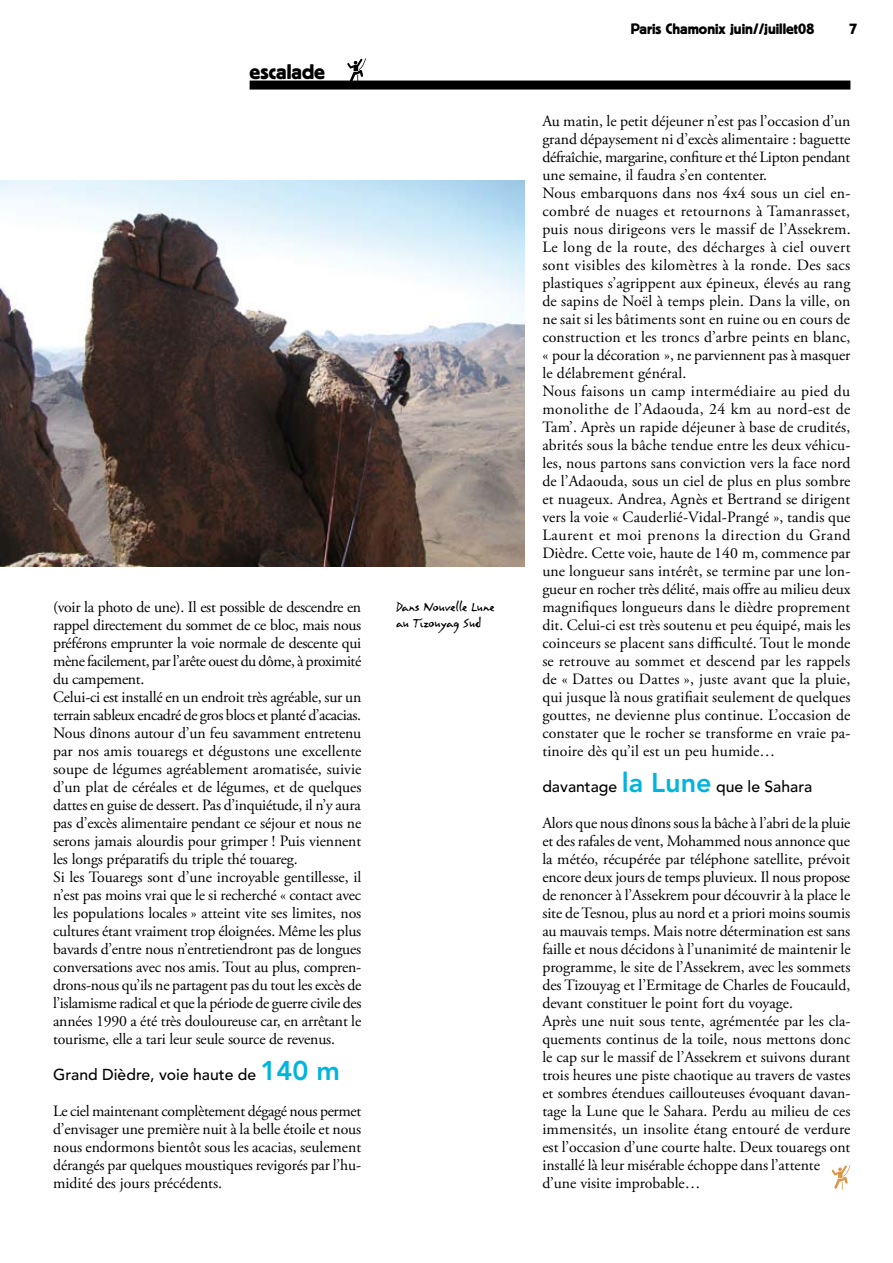
<style>
.page{position:relative;width:893px;height:1263px;background:#fff}
.page>*{position:absolute;margin:0;border:0;box-sizing:border-box;transform-origin:0 0}
.t1{font:21px "Block BE";color:#000}
.t2{font:16.5px/16.5px "Lettres Eclatees";color:#000}
.t3{font:15.75px/18px "Adobe Garamond Pro";color:#000}
.t4{font:500 15.75px "Avenir";color:#000}
.t5{font:15px "Block BE";color:#000}
.s1{font-weight:800;font-size:27px;color:#00b5dd}
</style>
<div class="page">
<div style="left:250px;top:81px;width:600px;height:9px;background:#000"></div>
<img style="left:0;top:181px;width:524px;height:386px">
<svg style="left:347px;top:58px;width:19px;height:23px"></svg>
<svg style="left:832px;top:1165px;width:18px;height:25px"></svg>
<h1 class="t1" style="left:250px;top:60px;width:77px">escalade</h1>
<p class="t3" style="left:53px;top:599px;width:310px">(voir la photo de une). Il est possible de descendre en rappel directement du sommet de ce bloc, mais nous préférons emprunter la voie normale de descente qui mène facilement, par l’arête ouest du dôme, à proximité du campement.<br>Celui-ci est installé en un endroit très agréable, sur un terrain sableux encadré de gros blocs et planté d’acacias.<br>Nous dînons autour d’un feu savamment entretenu par nos amis touaregs et dégustons une excellente soupe de légumes agréablement aromatisée, suivie d’un plat de céréales et de légumes, et de quelques dattes en guise de dessert. Pas d’inquiétude, il n’y aura pas d’excès alimentaire pendant ce séjour et nous ne serons jamais alourdis pour grimper ! Puis viennent les longs préparatifs du triple thé touareg.<br>Si les Touaregs sont d’une incroyable gentillesse, il n’est pas moins vrai que le si recherché « contact avec les populations locales » atteint vite ses limites, nos cultures étant vraiment trop éloignées. Même les plus bavards d’entre nous n’entretiendront pas de longues conversations avec nos amis. Tout au plus, compren&shy;drons-nous qu’ils ne partagent pas du tout les excès de l’islamisme radical et que la période de guerre civile des années 1990 a été très douloureuse car, en arrêtant le tourisme, elle a tari leur seule source de revenus.</p>
<p class="t4" style="left:53px;top:1065px;width:288px">Grand Dièdre, voie haute de <span class="s1">140 m</span></p>
<p class="t3" style="left:53px;top:1103px;width:310px;text-align:justify">Le ciel maintenant complètement dégagé nous permet d’envisager une première nuit à la belle étoile et nous nous endormons bientôt sous les acacias, seulement dérangés par quelques moustiques revigorés par l’hu&shy;midité des jours précédents.</p>
<p class="t2" style="left:396px;top:600px;width:100px">Dans Nouvelle Lune au Tizouyag Sud</p>
<p class="t5" style="left:631px;top:20px;width:185px">Paris Chamonix juin//juillet08</p>
<p class="t3" style="left:542px;top:113px;width:310px">Au matin, le petit déjeuner n’est pas l’occasion d’un grand dépaysement ni d’excès alimentaire : baguette défraîchie, margarine, confiture et thé Lipton pendant une semaine, il faudra s’en contenter.<br>Nous embarquons dans nos 4x4 sous un ciel en&shy;combré de nuages et retournons à Tamanrasset, puis nous dirigeons vers le massif de l’Assekrem.<br>Le long de la route, des décharges à ciel ouvert sont visibles des kilomètres à la ronde. Des sacs plastiques s’agrippent aux épineux, élevés au rang de sapins de Noël à temps plein. Dans la ville, on ne sait si les bâtiments sont en ruine ou en cours de construction et les troncs d’arbre peints en blanc, « pour la décoration », ne parviennent pas à masquer le délabrement général.<br>Nous faisons un camp intermédiaire au pied du monolithe de l’Adaouda, 24 km au nord-est de Tam’. Après un rapide déjeuner à base de crudités, abrités sous la bâche tendue entre les deux véhicu&shy;les, nous partons sans conviction vers la face nord de l’Adaouda, sous un ciel de plus en plus sombre et nuageux. Andrea, Agnès et Bertrand se dirigent vers la voie « Cauderlié-Vidal-Prangé », tandis que Laurent et moi prenons la direction du Grand Dièdre. Cette voie, haute de 140 m, commence par une longueur sans intérêt, se termine par une lon&shy;gueur en rocher très délité, mais offre au milieu deux magnifiques longueurs dans le dièdre proprement dit. Celui-ci est très soutenu et peu équipé, mais les coinceurs se placent sans difficulté. Tout le monde se retrouve au sommet et descend par les rappels de « Dattes ou Dattes », juste avant que la pluie, qui jusque là nous gratifiait seulement de quelques gouttes, ne devienne plus continue. L’occasion de constater que le rocher se transforme en vraie pa&shy;tinoire dès qu’il est un peu humide…</p>
<p class="t4" style="left:542px;top:777px;width:272px">davantage <span class="s1">la Lune</span> que le Sahara</p>
<p class="t3" style="left:542px;top:815px;width:310px">Alors que nous dînons sous la bâche à l’abri de la pluie et des rafales de vent, Mohammed nous annonce que la météo, récupérée par téléphone satellite, prévoit encore deux jours de temps pluvieux. Il nous propose de renoncer à l’Assekrem pour découvrir à la place le site de Tesnou, plus au nord et a priori moins soumis au mauvais temps. Mais notre détermination est sans faille et nous décidons à l’unanimité de maintenir le programme, le site de l’Assekrem, avec les sommets des Tizouyag et l’Ermitage de Charles de Foucauld, devant constituer le point fort du voyage.<br>Après une nuit sous tente, agrémentée par les cla&shy;quements continus de la toile, nous mettons donc le cap sur le massif de l’Assekrem et suivons durant trois heures une piste chaotique au travers de vastes et sombres étendues caillouteuses évoquant davan&shy;tage la Lune que le Sahara. Perdu au milieu de ces immensités, un insolite étang entouré de verdure est l’occasion d’une courte halte. Deux touaregs ont installé là leur misérable échoppe dans l’attente d’une visite improbable…</p>
</div>
